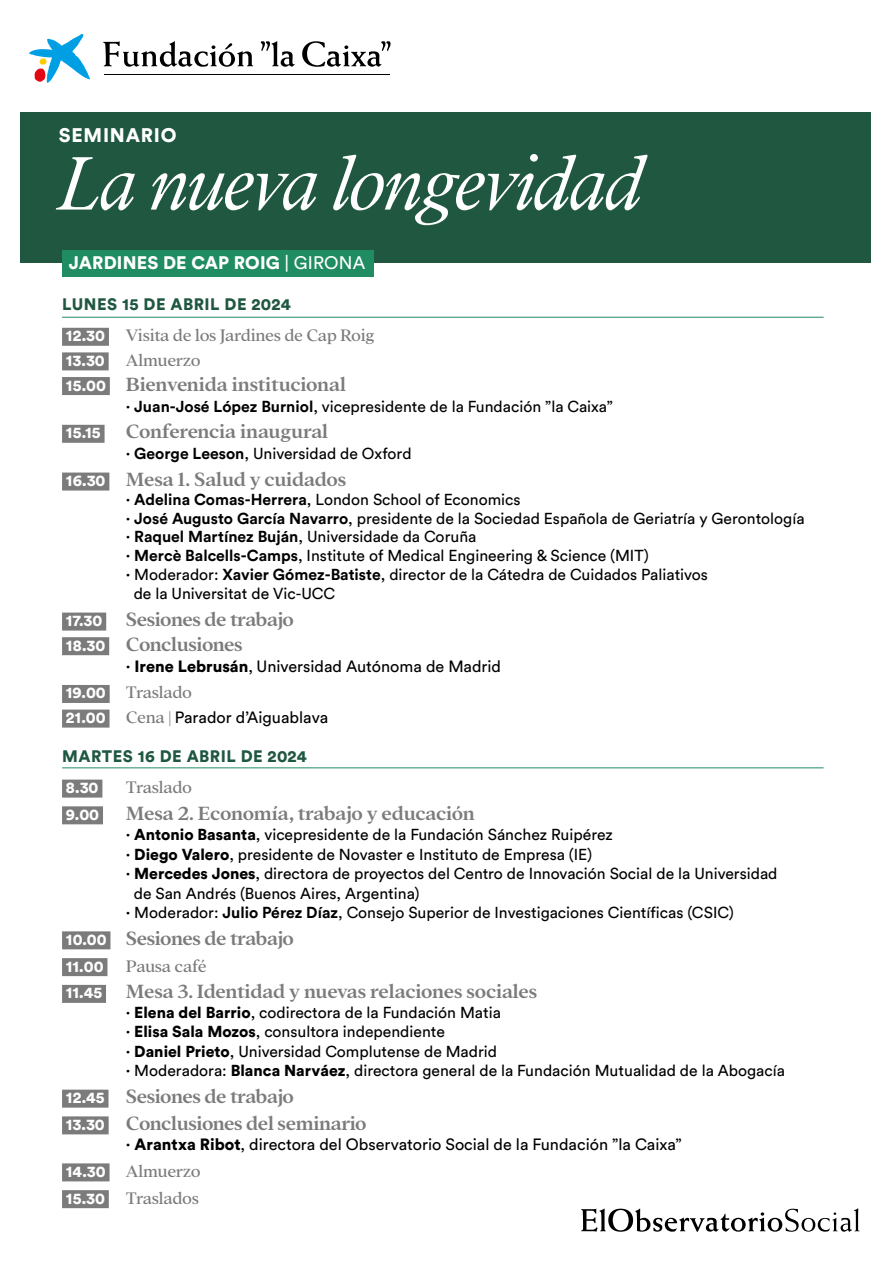
<style>
.page{position:relative;width:893px;height:1263px;background:#fff}
.page>*{position:absolute;margin:0;border:0;box-sizing:border-box;transform-origin:0 0}
.t1{font:italic 300 83.1px "Addington CF";letter-spacing:-.03em;color:#fff}
.t2{font:600 21px/24.6px "Addington CF";letter-spacing:-.02em;color:#7c7b7b}
.t3{font:900 19.5px "Circular Std";letter-spacing:.04em;color:#fff}
.t4{font:18px/24.6px "Addington CF";letter-spacing:-.03em;color:#7c7b7b}
.t5{font:900 18px "Circular Std";letter-spacing:.01em;color:#fff}
.t6{font:900 16.5px "Circular Std";letter-spacing:.03em;color:#1f5741}
.t7{font:16.2px "Circular Std";color:#000}
.t8{font:15.75px/19.5px "Circular Std";color:#000}
.t9{font:900 15.75px "Circular Std";color:#fff}
.s1{font-weight:400}
.s2{font-family:"Circular Std";font-weight:900;font-size:15.75px;color:#fff}
.s3{font-weight:700}
.s4{font-weight:900}
.s5{font-size:15.75px}
.s6{font-weight:900;font-size:15.75px;color:#fff}
.s7{font-family:"Addington CF";font-size:18px;color:#7c7b7b}
</style>
<div class="page">
<div style="left:21px;top:113px;width:850px;height:150px;background:#1f5741"></div>
<div style="left:62px;top:328px;width:47px;height:18px;background:#7c7b7b"></div>
<div style="left:62px;top:352px;width:47px;height:18px;background:#7c7b7b"></div>
<div style="left:62px;top:377px;width:48px;height:18px;background:#7c7b7b"></div>
<div style="left:62px;top:425px;width:43px;height:18px;background:#7c7b7b"></div>
<div style="left:62px;top:472px;width:47px;height:18px;background:#7c7b7b"></div>
<div style="left:62px;top:613px;width:44px;height:18px;background:#7c7b7b"></div>
<div style="left:62px;top:637px;width:47px;height:18px;background:#7c7b7b"></div>
<div style="left:62px;top:685px;width:48px;height:18px;background:#7c7b7b"></div>
<div style="left:62px;top:710px;width:48px;height:18px;background:#7c7b7b"></div>
<hr style="left:62px;top:317px;width:762px;height:1px;background:#1f8c62">
<div style="left:62px;top:780px;width:40px;height:18px;background:#7c7b7b"></div>
<div style="left:62px;top:806px;width:41px;height:18px;background:#7c7b7b"></div>
<div style="left:62px;top:931px;width:48px;height:18px;background:#7c7b7b"></div>
<div style="left:62px;top:958px;width:45px;height:18px;background:#7c7b7b"></div>
<div style="left:62px;top:985px;width:44px;height:18px;background:#7c7b7b"></div>
<div style="left:62px;top:1090px;width:47px;height:18px;background:#7c7b7b"></div>
<div style="left:62px;top:1116px;width:47px;height:18px;background:#7c7b7b"></div>
<div style="left:62px;top:1163px;width:48px;height:18px;background:#7c7b7b"></div>
<div style="left:62px;top:1190px;width:47px;height:18px;background:#7c7b7b"></div>
<hr style="left:62px;top:767px;width:762px;height:1px;background:#1f8c62">
<svg style="left:29px;top:34px;width:61px;height:49px"></svg>
<hr style="left:104px;top:74px;width:285px;height:1px;background:#000">
<svg style="left:103px;top:41px;width:150px;height:26px"></svg>
<svg style="left:260px;top:41px;width:35px;height:26px"></svg>
<svg style="left:302px;top:41px;width:89px;height:26px"></svg>
<svg style="left:581px;top:1208px;width:278px;height:24px"></svg>
<div style="left:62px;top:250px;width:312px;height:26px;background:#1f8c62"></div>
<p class="t3" style="left:59px;top:122px;width:119px">SEMINARIO</p>
<h1 class="t1" style="left:59px;top:135px;width:586px">La nueva longevidad</h1>
<p class="t5" style="left:69px;top:251px;width:298px">JARDINES DE CAP ROIG <span class="s1">| GIRONA</span></p>
<p class="t6" style="left:62px;top:293px;width:230px">LUNES 15 DE ABRIL DE 2024</p>
<p class="t4" style="left:66px;top:324px;width:310px"><span class="s2">12.30</span> Visita de los Jardines de Cap Roig<br><span class="s2">13.30</span> Almuerzo</p>
<h2 class="t2" style="left:66px;top:372px;width:282px"><span class="s2">15.00</span> Bienvenida institucional</h2>
<p class="t8" style="left:126px;top:396px;width:489px"><span class="s3">· Juan-José López Burniol</span>, vicepresidente de la Fundación ”la Caixa”</p>
<h2 class="t2" style="left:66px;top:420px;width:264px"><span class="s2">15.15</span> Conferencia inaugural</h2>
<p class="t8" style="left:126px;top:444px;width:287px"><span class="s3">· George Leeson</span>, Universidad de Oxford</p>
<h2 class="t2" style="left:66px;top:468px;width:282px"><span class="s2">16.30</span> Mesa 1. Salud y cuidados</h2>
<p class="t8" style="left:126px;top:489px;width:396px"><span class="s3">· Adelina Comas-Herrera</span>, London School of Economics</p>
<p class="t8" style="left:126px;top:508px;width:680px"><span class="s3">· José Augusto García Navarro</span>, presidente de la Sociedad Española de Geriatría y Gerontología</p>
<p class="t8" style="left:126px;top:527px;width:352px"><span class="s3">· Raquel Martínez Buján</span>, Universidade da Coruña</p>
<p class="t8" style="left:126px;top:546px;width:524px"><span class="s3">· Mercè Balcells-Camps</span>, Institute of Medical Engineering &amp; Science (MIT)</p>
<p class="t8" style="left:126px;top:564px;width:584px"><span class="s3">·</span> Moderador: <span class="s3">Xavier Gómez-Batiste</span>, director de la Cátedra de Cuidados Paliativos</p>
<p class="t8" style="left:134px;top:584px;width:203px">de la Universitat de Vic-UCC</p>
<h2 class="t2" style="left:66px;top:608px;width:229px"><span class="s2">17.30</span> Sesiones de trabajo<br><span class="s2">18.30</span> Conclusiones</h2>
<p class="t7" style="left:126px;top:656px;width:377px"><span class="s3">·</span> <span class="s4">Irene Lebrusán</span><span class="s5">,</span> Universidad Autónoma de Madrid</p>
<p class="t4" style="left:66px;top:681px;width:128px"><span class="s2">19.00</span> Traslado</p>
<p class="t7" style="left:66px;top:707px;width:264px"><span class="s6">21.00</span> <span class="s7">Cena |</span> Parador d’Aiguablava</p>
<p class="t6" style="left:62px;top:745px;width:246px">MARTES 16 DE ABRIL DE 2024</p>
<p class="t9" style="left:66px;top:777px;width:34px">8.30</p>
<p class="t4" style="left:126px;top:775px;width:68px">Traslado</p>
<p class="t9" style="left:66px;top:804px;width:35px">9.00</p>
<h2 class="t2" style="left:126px;top:802px;width:351px">Mesa 2. Economía, trabajo y educación</h2>
<p class="t8" style="left:126px;top:825px;width:489px"><span class="s3">·</span> <span class="s4">Antonio Basanta</span>, vicepresidente de la Fundación Sánchez Ruipérez</p>
<p class="t8" style="left:126px;top:844px;width:468px"><span class="s3">·</span> <span class="s4">Diego Valero</span>, presidente de Novaster e Instituto de Empresa (IE)</p>
<p class="t8" style="left:126px;top:864px;width:653px"><span class="s3">·</span> <span class="s4">Mercedes Jones</span>, directora de proyectos del Centro de Innovación Social de la Universidad</p>
<p class="t8" style="left:134px;top:883px;width:287px">de San Andrés (Buenos Aires, Argentina)</p>
<p class="t8" style="left:126px;top:903px;width:610px"><span class="s3">·</span> Moderador: <span class="s3">Julio Pérez Díaz</span>, Consejo Superior de Investigaciones Científicas (CSIC)</p>
<h2 class="t2" style="left:66px;top:927px;width:229px"><span class="s2">10.00</span> Sesiones de trabajo</h2>
<p class="t4" style="left:66px;top:954px;width:142px"><span class="s2">11.00</span> Pausa café</p>
<h2 class="t2" style="left:66px;top:980px;width:473px"><span class="s2">11.45</span> Mesa 3. Identidad y nuevas relaciones sociales</h2>
<p class="t8" style="left:126px;top:1002px;width:661px"><span class="s3">·</span> <span class="s4">Elena del Barrio</span>, codirectora de la Fundación Matia<br><span class="s3">·</span> <span class="s4">Elisa Sala Mozos</span>, consultora independiente<br><span class="s3">·</span> <span class="s4">Daniel Prieto</span>, Universidad Complutense de Madrid<br><span class="s3">·</span> Moderadora: <span class="s4">Blanca Narváez</span>, directora general de la Fundación Mutualidad de la Abogacía</p>
<h2 class="t2" style="left:66px;top:1084px;width:302px;line-height:26.7px"><span class="s2">12.45</span> Sesiones de trabajo<br><span class="s2">13.30</span> Conclusiones del seminario</h2>
<p class="t7" style="left:126px;top:1134px;width:558px"><span class="s3">·</span> <span class="s4">Arantxa Ribot</span><span class="s5">,</span> directora del Observatorio Social de la Fundación ”la Caixa”</p>
<p class="t4" style="left:66px;top:1158px;width:136px;line-height:26.7px"><span class="s2">14.30</span> Almuerzo<br><span class="s2">15.30</span> Traslados</p>
</div>
